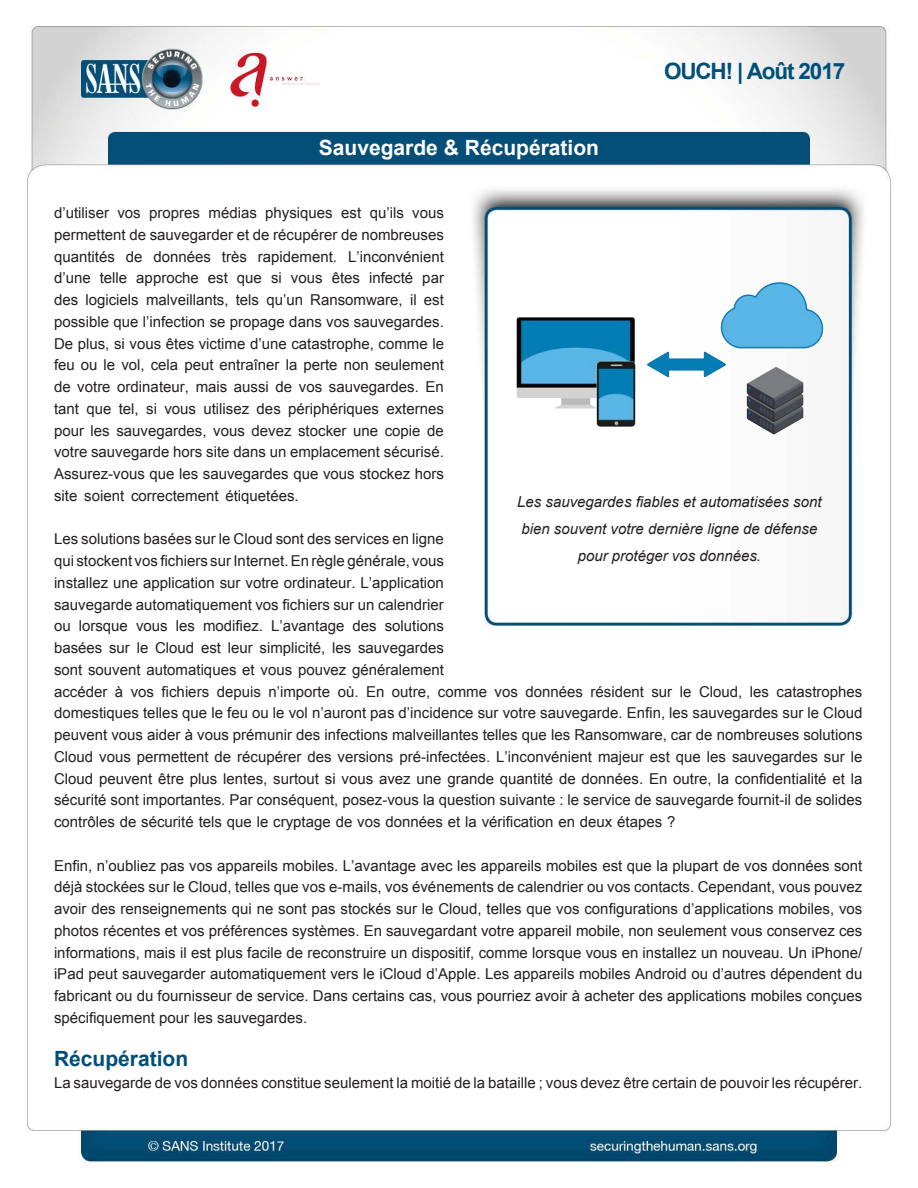
<style>
.page{position:relative;width:918px;height:1188px;background:#fff}
.page>*{position:absolute;margin:0;border:0;box-sizing:border-box;transform-origin:0 0}
.t1{font:700 22.5px "Arial";letter-spacing:-.05em;color:#004f77}
.t2{font:700 21px "Arial";color:#fff}
.MainText{font:700 21px "Arial";color:#024e77}
.MainText-2{font:15px/21.8px "Arial";color:#231f20}
.t3{font:italic 15px/27px "Arial";color:#231f20;text-align:center}
</style>
<div class="page">
<img style="left:26px;top:25px;width:865px;height:1139px">
<img style="left:496px;top:229px;width:346px;height:259px">
<h2 class="t2" style="left:319px;top:134px;width:282px">Sauvegarde &amp; Récupération</h2>
<p class="MainText-2" style="left:54px;top:202px;width:57px">’d utiliser</p>
<p class="MainText-2" style="left:54px;top:224px;width:391px">permettent de sauvegarder et de récupérer de nombreuses</p>
<p class="MainText-2" style="left:348px;top:246px;width:97px">’L inconvénient</p>
<p class="MainText-2" style="left:370px;top:202px;width:36px">qu’ils</p>
<p class="MainText-2" style="left:209px;top:202px;width:50px">médias</p>
<p class="MainText-2" style="left:265px;top:202px;width:69px">physiques</p>
<p class="MainText-2" style="left:341px;top:202px;width:22px">est</p>
<p class="MainText-2" style="left:117px;top:202px;width:25px">vos</p>
<p class="MainText-2" style="left:149px;top:202px;width:52px">propres</p>
<p class="MainText-2" style="left:412px;top:202px;width:33px">vous</p>
<p class="MainText-2" style="left:54px;top:246px;width:62px">quantités</p>
<p class="MainText-2" style="left:153px;top:246px;width:59px">données</p>
<p class="MainText-2" style="left:222px;top:246px;width:27px">très</p>
<p class="MainText-2" style="left:126px;top:246px;width:18px">de</p>
<p class="MainText-2" style="left:258px;top:246px;width:81px">rapidement.</p>
<p class="MainText-2" style="left:54px;top:268px;width:38px">’d une</p>
<p class="MainText-2" style="left:100px;top:268px;width:29px">telle</p>
<p class="MainText-2" style="left:136px;top:268px;width:64px">approche</p>
<p class="MainText-2" style="left:208px;top:268px;width:22px">est</p>
<p class="MainText-2" style="left:237px;top:268px;width:27px">que</p>
<p class="MainText-2" style="left:271px;top:268px;width:12px">si</p>
<p class="MainText-2" style="left:291px;top:268px;width:33px">vous</p>
<p class="MainText-2" style="left:332px;top:268px;width:30px">êtes</p>
<p class="MainText-2" style="left:369px;top:268px;width:46px">infecté</p>
<p class="MainText-2" style="left:422px;top:268px;width:23px">par</p>
<h1 class="t1" style="left:664px;top:56px;width:183px">OUCH! | Août 2017</h1>
<p class="MainText-2" style="left:266px;top:289px;width:38px">qu’un</p>
<p class="MainText-2" style="left:54px;top:289px;width:26px">des</p>
<p class="MainText-2" style="left:54px;top:311px;width:391px">possible que ’l infection se propage dans vos sauvegardes.</p>
<p class="MainText-2" style="left:54px;top:333px;width:392px">De plus, si vous êtes victime ’d une catastrophe, comme le</p>
<p class="MainText-2" style="left:54px;top:355px;width:391px">feu ou le vol, cela peut entraîner la perte non seulement</p>
<p class="MainText-2" style="left:54px;top:376px;width:391px">de votre ordinateur, mais aussi de vos sauvegardes. En</p>
<p class="MainText-2" style="left:386px;top:398px;width:59px">externes</p>
<p class="MainText-2" style="left:85px;top:289px;width:55px">logiciels</p>
<p class="MainText-2" style="left:146px;top:289px;width:84px">malveillants,</p>
<p class="MainText-2" style="left:236px;top:289px;width:25px">tels</p>
<p class="MainText-2" style="left:310px;top:289px;width:94px">Ransomware,</p>
<p class="MainText-2" style="left:410px;top:289px;width:8px">il</p>
<p class="MainText-2" style="left:424px;top:289px;width:22px">est</p>
<p class="MainText-2" style="left:288px;top:398px;width:92px">périphériques</p>
<p class="MainText-2" style="left:119px;top:398px;width:22px">tel,</p>
<p class="MainText-2" style="left:146px;top:398px;width:12px">si</p>
<p class="MainText-2" style="left:203px;top:398px;width:47px">utilisez</p>
<p class="MainText-2" style="left:257px;top:398px;width:26px">des</p>
<p class="MainText-2" style="left:54px;top:398px;width:27px">tant</p>
<p class="MainText-2" style="left:54px;top:420px;width:391px">pour les sauvegardes, vous devez stocker une copie de</p>
<p class="MainText-2" style="left:54px;top:442px;width:391px">votre sauvegarde hors site dans un emplacement sécurisé.</p>
<p class="MainText-2" style="left:54px;top:463px;width:391px">Assurez-vous que les sauvegardes que vous stockez hors</p>
<p class="MainText-2" style="left:225px;top:485px;width:75px">étiquetées.</p>
<p class="MainText-2" style="left:86px;top:398px;width:27px">que</p>
<p class="MainText-2" style="left:164px;top:398px;width:33px">vous</p>
<p class="MainText-2" style="left:54px;top:485px;width:25px">site</p>
<p class="MainText-2" style="left:54px;top:529px;width:391px;text-align:right">Les solutions basées sur le Cloud sont des services en ligne qui stockent vos fichiers sur Internet. En règle générale, vous installez une application sur votre ordinateur ’L. application sauvegarde automatiquement vos fichiers sur un calendrier solutions</p>
<p class="MainText-2" style="left:84px;top:485px;width:42px">soient</p>
<p class="MainText-2" style="left:131px;top:485px;width:89px">correctement</p>
<p class="MainText-2" style="left:203px;top:616px;width:143px">modifiez ’L. avantage</p>
<p class="MainText-2" style="left:79px;top:616px;width:51px">lorsque</p>
<p class="MainText-2" style="left:176px;top:616px;width:21px">les</p>
<p class="MainText-2" style="left:353px;top:616px;width:26px">des</p>
<p class="MainText-2" style="left:54px;top:616px;width:18px">ou</p>
<p class="MainText-2" style="left:136px;top:616px;width:33px">vous</p>
<p class="MainText-2" style="left:155px;top:637px;width:41px">Cloud</p>
<p class="MainText-2" style="left:54px;top:637px;width:391px">basées<br>sont souvent automatiques et vous pouvez généralement</p>
<p class="MainText-2" style="left:260px;top:637px;width:67px">simplicité,</p>
<p class="MainText-2" style="left:137px;top:637px;width:13px">le</p>
<p class="MainText-2" style="left:228px;top:637px;width:27px">leur</p>
<p class="MainText-2" style="left:332px;top:637px;width:21px">les</p>
<p class="MainText-2" style="left:358px;top:637px;width:87px">sauvegardes</p>
<p class="MainText-2" style="left:201px;top:637px;width:22px">est</p>
<p class="MainText-2" style="left:109px;top:637px;width:22px">sur</p>
<p class="t3" style="left:517px;top:488px;width:306px">Les sauvegardes fiables et automatisées sont bien souvent votre dernière ligne de défense pour protéger vos données.</p>
<p class="MainText-2" style="left:162px;top:681px;width:49px">fichiers</p>
<p class="MainText-2" style="left:699px;top:681px;width:45px">Cloud,</p>
<p class="MainText-2" style="left:268px;top:681px;width:63px">’n importe</p>
<p class="MainText-2" style="left:54px;top:681px;width:810px">accéder<br>domestiques telles que le feu ou le vol ’n auront pas ’d incidence sur votre sauvegarde. Enfin, les sauvegardes sur le Cloud peuvent vous aider à vous prémunir des infections malveillantes telles que les Ransomware, car de nombreuses solutions Cloud vous permettent de récupérer des versions pré-infectées ’L. inconvénient majeur est que les sauvegardes sur le Cloud peuvent être plus lentes, surtout si vous avez une grande quantité de données. En outre, la confidentialité et la sécurité sont importantes. Par conséquent, posez-vous la question suivante le: service de sauvegarde fournit i l- de solides contrôles de sécurité tels que le cryptage de vos données et la vérification en deux étapes ?</p>
<p class="MainText-2" style="left:54px;top:855px;width:810px;text-align:justify">Enfin ’n, oubliez pas vos appareils mobiles ’L. avantage avec les appareils mobiles est que la plupart de vos données sont déjà stockées sur le Cloud, telles que vos -e mails, vos événements de calendrier ou vos contacts. Cependant, vous pouvez avoir des renseignements qui ne sont pas stockés sur le Cloud, telles que vos configurations ’d applications mobiles, vos photos récentes et vos préférences systèmes. En sauvegardant votre appareil mobile, non seulement vous conservez ces informations, mais il est plus facile de reconstruire un dispositif, comme lorsque vous en installez un nouveau. Un iPhone/ iPad peut sauvegarder automatiquement vers le iCloud ’d Apple. Les appareils mobiles Android ou ’d autres dépendent du fabricant ou du fournisseur de service. Dans certains cas, vous pourriez avoir à acheter des applications mobiles conçues spécifiquement pour les sauvegardes.</p>
<p class="MainText" style="left:54px;top:1045px;width:136px">Récupération</p>
<p class="MainText-2" style="left:54px;top:1072px;width:810px">La sauvegarde de vos données constitue seulement la moitié de la bataille ; vous devez être certain de pouvoir les récupérer.</p>
<p class="MainText-2" style="left:115px;top:681px;width:10px">à</p>
<p class="MainText-2" style="left:338px;top:681px;width:22px">où.</p>
<p class="MainText-2" style="left:525px;top:681px;width:59px">données</p>
<p class="MainText-2" style="left:591px;top:681px;width:55px">résident</p>
<p class="MainText-2" style="left:217px;top:681px;width:46px">depuis</p>
<p class="MainText-2" style="left:366px;top:681px;width:20px">En</p>
<p class="MainText-2" style="left:680px;top:681px;width:13px">le</p>
<p class="MainText-2" style="left:750px;top:681px;width:21px">les</p>
<p class="MainText-2" style="left:777px;top:681px;width:87px">catastrophes</p>
<p class="MainText-2" style="left:392px;top:681px;width:40px">outre,</p>
<p class="MainText-2" style="left:131px;top:681px;width:25px">vos</p>
<p class="MainText-2" style="left:438px;top:681px;width:51px">comme</p>
<p class="MainText-2" style="left:495px;top:681px;width:25px">vos</p>
<p class="MainText-2" style="left:651px;top:681px;width:22px">sur</p>
</div>
